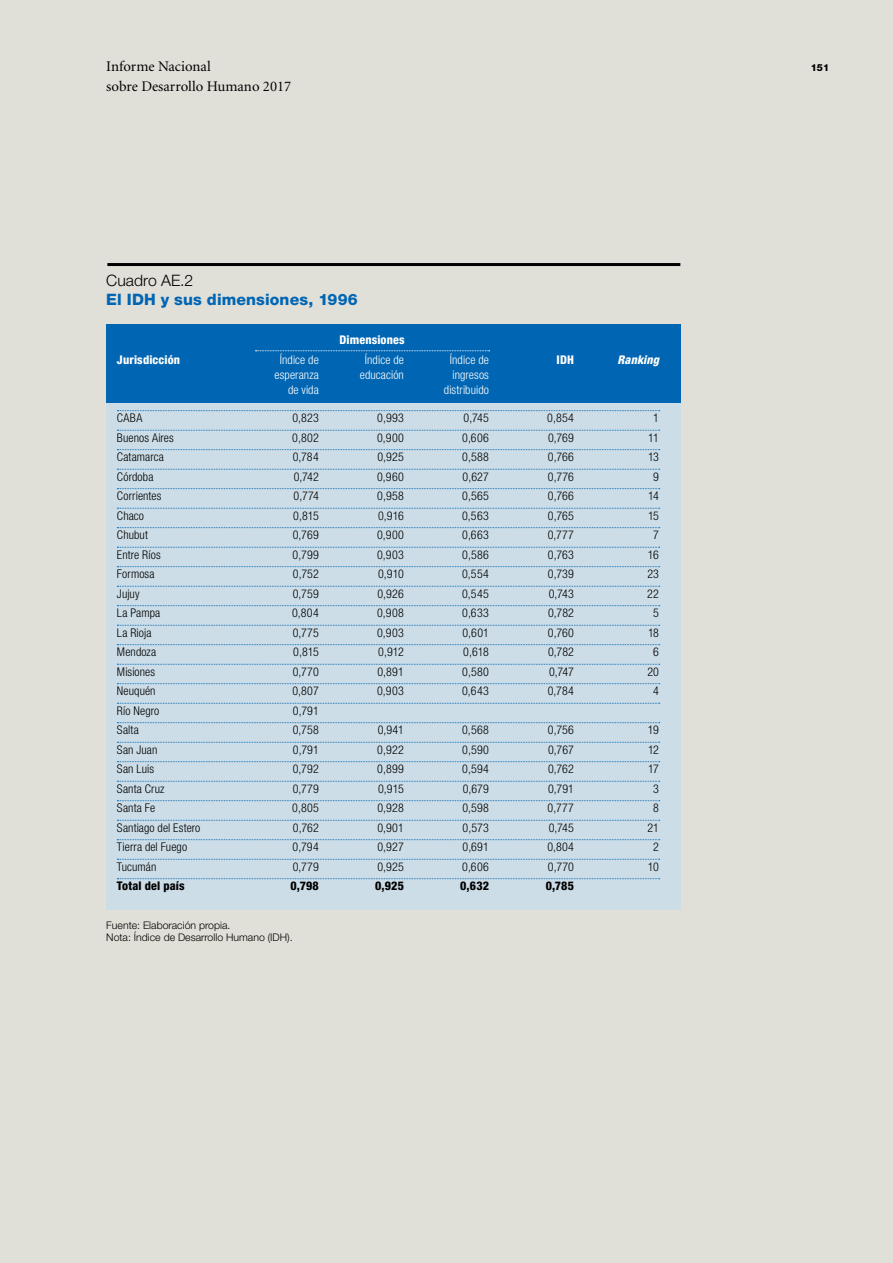
<style>
.page{position:relative;width:893px;height:1263px;background:#e0dfd8}
.page>*{position:absolute;margin:0;border:0;box-sizing:border-box;transform-origin:0 0}
.t1{font:800 15.75px "Helvetica Neue LT";letter-spacing:.01em;color:#0066b3}
.t2{font:300 15.75px "Helvetica Neue LT";color:#000}
.t3{font:14.7px "Minion";color:#000}
.t4{font:300 condensed 12px/19.5px "Helvetica Neue";letter-spacing:.01em;color:#000;text-align:justify}
.t5{font:300 condensed 12px/15px "Helvetica Neue";letter-spacing:.01em;color:#fff;text-align:right}
.t6{font:800 condensed 12px "Helvetica Neue";letter-spacing:.015em;color:#000}
.t7{font:800 condensed 12px "Helvetica Neue";letter-spacing:.01em;color:#fff}
.t8{font:300 condensed 12px/19.5px "Helvetica Neue";letter-spacing:-.035em;color:#000;text-align:center}
.t9{font:italic 800 condensed 12px "Helvetica Neue";letter-spacing:.005em;color:#fff}
.t10{font:300 10.5px/12px "Helvetica Neue LT";color:#000}
.t11{font:800 9.75px "Helvetica Neue LT";color:#000}
</style>
<div class="page">
<div style="left:106px;top:403px;width:574px;height:507px;background:#ccdde7"></div>
<div style="left:106px;top:325px;width:574px;height:78px;background:#0066b3"></div>
<svg style="left:117px;top:410px;width:543px;height:1px"></svg>
<svg style="left:117px;top:430px;width:543px;height:1px"></svg>
<svg style="left:117px;top:449px;width:543px;height:1px"></svg>
<svg style="left:117px;top:469px;width:543px;height:1px"></svg>
<svg style="left:117px;top:488px;width:543px;height:1px"></svg>
<svg style="left:117px;top:508px;width:543px;height:1px"></svg>
<svg style="left:117px;top:527px;width:543px;height:1px"></svg>
<svg style="left:117px;top:547px;width:543px;height:1px"></svg>
<svg style="left:117px;top:566px;width:543px;height:1px"></svg>
<svg style="left:117px;top:586px;width:543px;height:1px"></svg>
<svg style="left:117px;top:605px;width:543px;height:1px"></svg>
<svg style="left:117px;top:625px;width:543px;height:1px"></svg>
<svg style="left:117px;top:644px;width:543px;height:1px"></svg>
<svg style="left:117px;top:664px;width:543px;height:1px"></svg>
<svg style="left:117px;top:683px;width:543px;height:1px"></svg>
<svg style="left:117px;top:703px;width:543px;height:1px"></svg>
<svg style="left:117px;top:722px;width:543px;height:1px"></svg>
<svg style="left:117px;top:742px;width:543px;height:1px"></svg>
<svg style="left:117px;top:761px;width:543px;height:1px"></svg>
<svg style="left:117px;top:781px;width:543px;height:1px"></svg>
<svg style="left:117px;top:800px;width:543px;height:1px"></svg>
<svg style="left:117px;top:820px;width:543px;height:1px"></svg>
<svg style="left:117px;top:839px;width:543px;height:1px"></svg>
<svg style="left:117px;top:859px;width:543px;height:1px"></svg>
<svg style="left:117px;top:878px;width:543px;height:1px"></svg>
<hr style="left:107px;top:263px;width:573px;height:3px;background:#000">
<svg style="left:255px;top:350px;width:235px;height:2px"></svg>
<p class="t3" style="left:106px;top:59px;width:106px">Informe Nacional</p>
<p class="t11" style="left:811px;top:62px;width:20px">151</p>
<p class="t3" style="left:106px;top:79px;width:186px">sobre Desarrollo Humano 2017</p>
<h1 class="t2" style="left:106px;top:270px;width:89px">Cuadro AE.2</h1>
<h1 class="t1" style="left:106px;top:290px;width:253px">El IDH y sus dimensiones, 1996</h1>
<p class="t7" style="left:339px;top:332px;width:67px">Dimensiones</p>
<p class="t7" style="left:117px;top:352px;width:65px">Jurisdicción</p>
<p class="t4" style="left:117px;top:408px;width:85px;text-align:left">CABA<br>Buenos Aires<br>Catamarca<br>Córdoba<br>Corrientes<br>Chaco<br>Chubut<br>Entre Ríos<br>Formosa<br>Jujuy<br>La Pampa<br>La Rioja<br>Mendoza<br>Misiones<br>Neuquén<br>Río Negro<br>Salta<br>San Juan<br>San Luis<br>Santa Cruz<br>Santa Fe<br>Santiago del Estero<br>Tierra del Fuego<br>Tucumán</p>
<p class="t6" style="left:117px;top:878px;width:69px">Total del país</p>
<p class="t5" style="left:275px;top:352px;width:46px">Índice de esperanza de vida</p>
<p class="t4" style="left:292px;top:408px;width:28px">0,823<br>0,802<br>0,784<br>0,742<br>0,774<br>0,815<br>0,769<br>0,799<br>0,752<br>0,759<br>0,804<br>0,775<br>0,815<br>0,770<br>0,807<br>0,791<br>0,758<br>0,791<br>0,792<br>0,779<br>0,805<br>0,762<br>0,794<br>0,779</p>
<p class="t6" style="left:290px;top:878px;width:30px">0,798</p>
<p class="t5" style="left:360px;top:352px;width:46px;text-align:center">Índice de educación</p>
<p class="t4" style="left:377px;top:408px;width:28px">0,993<br>0,900<br>0,925<br>0,960<br>0,958<br>0,916<br>0,900<br>0,903<br>0,910<br>0,926<br>0,908<br>0,903<br>0,912<br>0,891<br>0,903</p>
<p class="t4" style="left:377px;top:720px;width:28px">0,941<br>0,922<br>0,899<br>0,915<br>0,928<br>0,901<br>0,927<br>0,925</p>
<p class="t6" style="left:375px;top:878px;width:30px">0,925</p>
<p class="t5" style="left:444px;top:352px;width:46px">Índice de ingresos distribuido</p>
<p class="t4" style="left:462px;top:408px;width:28px">0,745<br>0,606<br>0,588<br>0,627<br>0,565<br>0,563<br>0,663<br>0,586<br>0,554<br>0,545<br>0,633<br>0,601<br>0,618<br>0,580<br>0,643</p>
<p class="t4" style="left:462px;top:720px;width:28px">0,568<br>0,590<br>0,594<br>0,679<br>0,598<br>0,573<br>0,691<br>0,606</p>
<p class="t6" style="left:460px;top:878px;width:30px">0,632</p>
<p class="t7" style="left:557px;top:352px;width:19px">IDH</p>
<p class="t4" style="left:547px;top:408px;width:28px">0,854<br>0,769<br>0,766<br>0,776<br>0,766<br>0,765<br>0,777<br>0,763<br>0,739<br>0,743<br>0,782<br>0,760<br>0,782<br>0,747<br>0,784</p>
<p class="t4" style="left:547px;top:720px;width:28px">0,756<br>0,767<br>0,762<br>0,791<br>0,777<br>0,745<br>0,804<br>0,770</p>
<p class="t6" style="left:546px;top:878px;width:30px">0,785</p>
<p class="t9" style="left:618px;top:352px;width:43px">Ranking</p>
<p class="t8" style="left:647px;top:408px;width:13px">1<br>11<br>13<br>9<br>14<br>15<br>7<br>16<br>23<br>22<br>5<br>18<br>6<br>20<br>4</p>
<p class="t4" style="left:647px;top:720px;width:13px;text-align:center">19<br>12<br>17<br>3<br>8<br>21<br>2<br>10</p>
<p class="t10" style="left:106px;top:919px;width:188px">Fuente: Elaboración propia.<br>Nota: Índice de Desarrollo Humano (IDH).</p>
</div>
